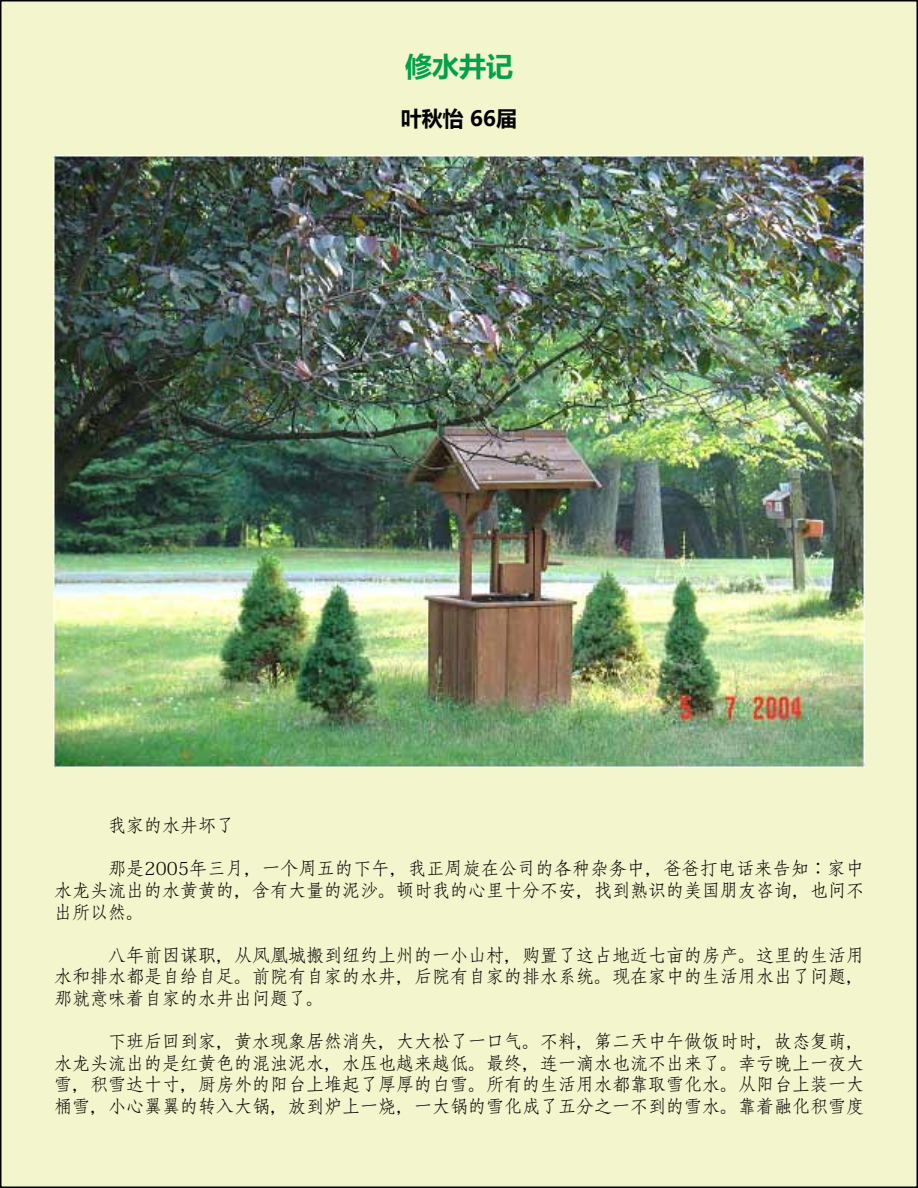
<style>
.page{position:relative;width:918px;height:1188px;background:#fff}
.page>*{position:absolute;margin:0;border:0;box-sizing:border-box;transform-origin:0 0}
.t1{font:700 27px "Microsoft Ya Hei";color:#00a14b}
.t2{font:700 21px "Microsoft Ya Hei";color:#000}
.t3{font:18px/21.6px "Adobe Fangsong Std";color:#000;text-align:justify}
</style>
<div class="page">
<div style="left:1px;top:1px;width:916px;height:1186px;background:#f3f5cc"></div>
<img style="left:53px;top:155px;width:812px;height:612px">
<h1 class="t1" style="left:405px;top:47px;width:109px">修水井记</h1>
<p class="t2" style="left:401px;top:104px;width:118px">叶秋怡 66届</p>
<p class="t3" style="left:108px;top:815px;width:127px">我家的水井坏了</p>
<p class="t3" style="left:54px;top:858px;width:811px;text-indent:54px">那是2005年三月，一个周五的下午，我正周旋在公司的各种杂务中，爸爸打电话来告知：家中水龙头流出的水黄黄的，含有大量的泥沙。顿时我的心里十分不安，找到熟识的美国朋友咨询，也问不出所以然。</p>
<p class="t3" style="left:54px;top:945px;width:811px;text-indent:54px">八年前因谋职，从凤凰城搬到纽约上州的一小山村，购置了这占地近七亩的房产。这里的生活用水和排水都是自给自足。前院有自家的水井，后院有自家的排水系统。现在家中的生活用水出了问题，那就意味着自家的水井出问题了。</p>
<p class="t3" style="left:54px;top:1031px;width:811px;text-indent:54px">下班后回到家，黄水现象居然消失，大大松了一口气。不料，第二天中午做饭时时，故态复萌，水龙头流出的是红黄色的混浊泥水，水压也越来越低。最终，连一滴水也流不出来了。幸亏晚上一夜大雪，积雪达十寸，厨房外的阳台上堆起了厚厚的白雪。所有的生活用水都靠取雪化水。从阳台上装一大桶雪，小心翼翼的转入大锅，放到炉上一烧，一大锅的雪化成了五分之一不到的雪水。靠着融化积雪度</p>
</div>
